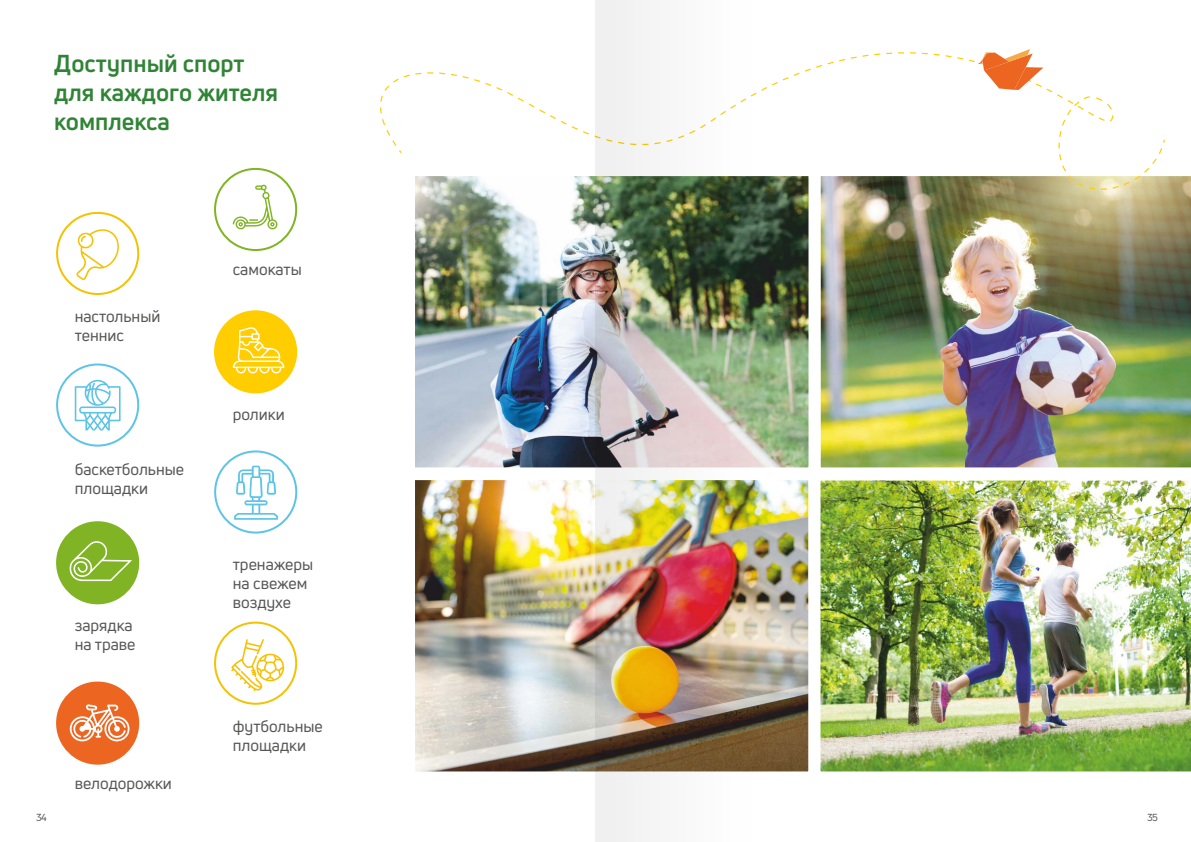
<style>
.page{position:relative;width:1191px;height:842px;background:#fff}
.page>*{position:absolute;margin:0;border:0;box-sizing:border-box;transform-origin:0 0}
.t1{font:700 24px/28.8px "Uni Neue";color:#308436}
.t2{font:16px/19.2px "Uni Neue";color:#565655}
.t3{font:10px "Uni Neue";color:#565655}
</style>
<div class="page">
<svg style="left:76px;top:229px;width:43px;height:51px"></svg>
<svg style="left:231px;top:639px;width:53px;height:52px"></svg>
<div style="left:56px;top:212px;width:83px;height:83px;border:2px solid #f4c203;border-radius:50%"></div>
<svg style="left:56px;top:363px;width:242px;height:171px"></svg>
<div style="left:57px;top:522px;width:81px;height:81px;background:#80b424;border-radius:50%"></div>
<div style="left:56px;top:521px;width:83px;height:83px;border:2px solid #80b424;border-radius:50%"></div>
<svg style="left:233px;top:185px;width:45px;height:45px"></svg>
<div style="left:214px;top:168px;width:83px;height:83px;border:2px solid #80b424;border-radius:50%"></div>
<div style="left:215px;top:311px;width:81px;height:81px;background:#ffcd00;border-radius:50%"></div>
<div style="left:214px;top:310px;width:83px;height:83px;border:2px solid #ffcd00;border-radius:50%"></div>
<div style="left:214px;top:622px;width:83px;height:83px;border:2px solid #f4c203;border-radius:50%"></div>
<div style="left:57px;top:682px;width:81px;height:82px;background:#ec6622;border-radius:50%"></div>
<div style="left:56px;top:681px;width:83px;height:84px;border:2px solid #ec6622;border-radius:50%"></div>
<svg style="left:69px;top:540px;width:63px;height:41px"></svg>
<svg style="left:233px;top:327px;width:51px;height:46px"></svg>
<svg style="left:234px;top:466px;width:44px;height:54px"></svg>
<svg style="left:69px;top:704px;width:60px;height:38px"></svg>
<img style="left:416px;top:177px;width:391px;height:593px">
<img style="left:820px;top:176px;width:371px;height:292px">
<div style="left:403px;top:468px;width:417px;height:315px;border:12px solid #fff"></div>
<img style="left:808px;top:479px;width:383px;height:304px">
<div style="left:403px;top:164px;width:417px;height:315px;border:12px solid #fff"></div>
<svg style="left:1058px;top:162px;width:105px;height:44px"></svg>
<svg style="left:761px;top:52px;width:291px;height:39px"></svg>
<svg style="left:514px;top:164px;width:81px;height:6px"></svg>
<svg style="left:380px;top:72px;width:123px;height:74px"></svg>
<svg style="left:398px;top:91px;width:767px;height:71px"></svg>
<svg style="left:977px;top:49px;width:66px;height:41px"></svg>
<img style="left:595px;top:0;width:157px;height:842px">
<h1 class="t1" style="left:54px;top:49px;width:225px">Доступный спорт для каждого жителя комплекса</h1>
<p class="t2" style="left:75px;top:306px;width:87px">настольный теннис</p>
<p class="t2" style="left:75px;top:459px;width:111px">баскетбольные площадки</p>
<p class="t2" style="left:75px;top:615px;width:62px">зарядка на траве</p>
<p class="t2" style="left:75px;top:774px;width:99px">велодорожки</p>
<p class="t2" style="left:233px;top:260px;width:70px">самокаты</p>
<p class="t2" style="left:233px;top:404px;width:53px">ролики</p>
<p class="t2" style="left:233px;top:555px;width:82px">тренажеры на свежем воздухе</p>
<p class="t2" style="left:233px;top:716px;width:91px">футбольные площадки</p>
<p class="t3" style="left:36px;top:811px;width:12px">34</p>
<p class="t3" style="left:1147px;top:811px;width:12px">35</p>
</div>
